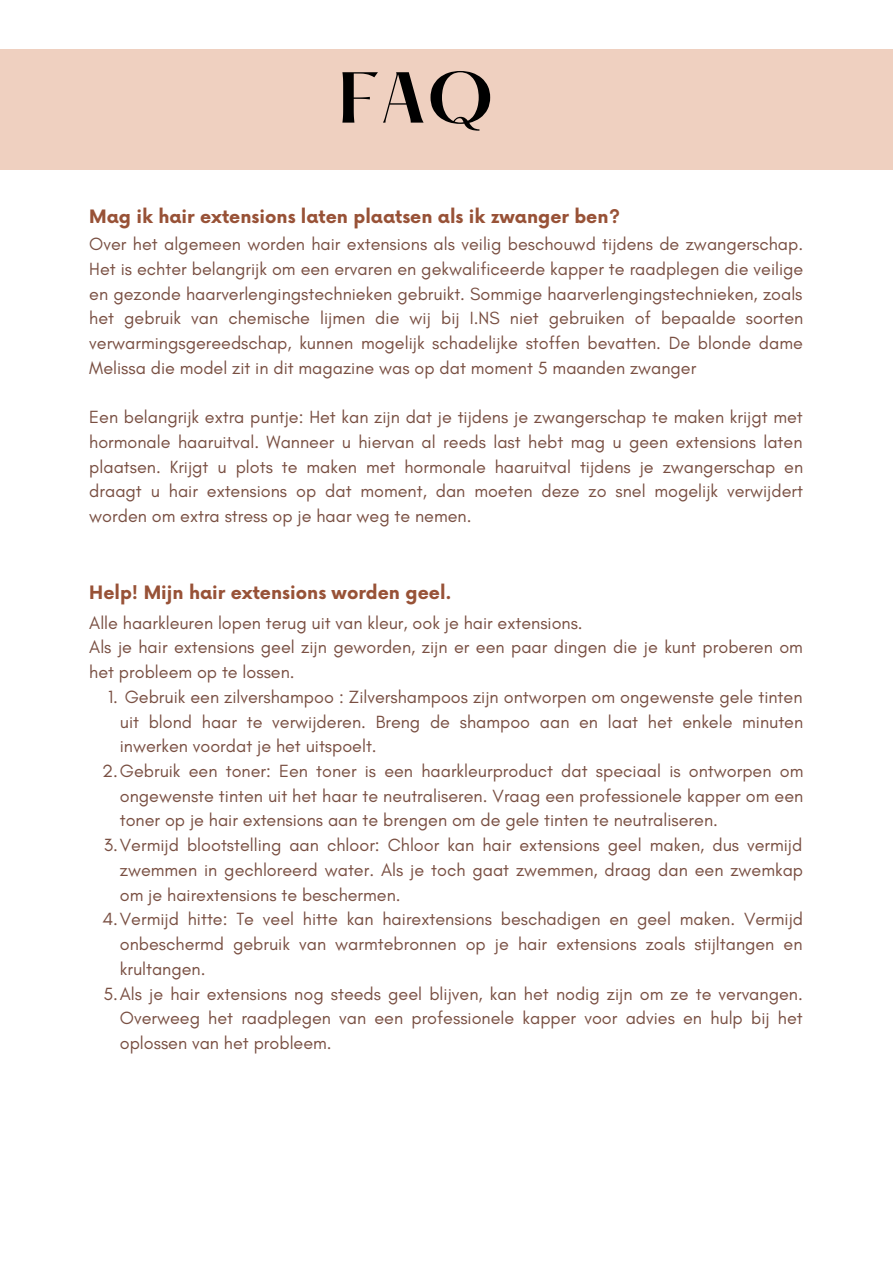
<style>
.page{position:relative;width:893px;height:1264px;background:#fff}
.page>*{position:absolute;margin:0;border:0;box-sizing:border-box;transform-origin:0 0}
.t1{font:600 63px "Hatton";color:#000}
.t2{font:18px/24.8px "Glacial Indifference";color:#794f42;text-align:justify}
.t3{font:700 18px "Now";color:#985237}
</style>
<div class="page">
<div style="left:0;top:49px;width:892px;height:121px;background:#efd0c0"></div>
<h1 class="t1" style="left:338px;top:68px;width:157px">FAQ</h1>
<p class="t3" style="left:89px;top:207px;width:532px">Mag ik hair extensions laten plaatsen als ik zwanger ben?</p>
<p class="t2" style="left:89px;top:231px;width:715px">Over het algemeen worden hair extensions als veilig beschouwd tijdens de zwangerschap.<br>Het is echter belangrijk om een ervaren en gekwalificeerde kapper te raadplegen die veilige en gezonde haarverlengingstechnieken gebruikt. Sommige haarverlengingstechnieken, zoals het gebruik van chemische lijmen die wij bij I.NS niet gebruiken of bepaalde soorten verwarmingsgereedschap, kunnen mogelijk schadelijke stoffen bevatten. De blonde dame Melissa die model zit in dit magazine was op dat moment 5 maanden zwanger</p>
<p class="t2" style="left:89px;top:404px;width:715px">Een belangrijk extra puntje: Het kan zijn dat je tijdens je zwangerschap te maken krijgt met hormonale haaruitval. Wanneer u hiervan al reeds last hebt mag u geen extensions laten plaatsen. Krijgt u plots te maken met hormonale haaruitval tijdens je zwangerschap en draagt u hair extensions op dat moment, dan moeten deze zo snel mogelijk verwijdert worden om extra stress op je haar weg te nemen.</p>
<p class="t3" style="left:89px;top:582px;width:364px">Help! Mijn hair extensions worden geel.</p>
<p class="t2" style="left:89px;top:610px;width:715px;text-align:left">Alle haarkleuren lopen terug uit van kleur, ook je hair extensions.<br>Als je hair extensions geel zijn geworden, zijn er een paar dingen die je kunt proberen om het probleem op te lossen.</p>
<p class="t2" style="left:108px;top:684px;width:695px">1. Gebruik een zilvershampoo : Zilvershampoos zijn ontworpen om ongewenste gele tinten</p>
<p class="t2" style="left:120px;top:708px;width:684px">uit blond haar te verwijderen. Breng de shampoo aan en laat het enkele minuten</p>
<p class="t2" style="left:120px;top:733px;width:258px">inwerken voordat je het uitspoelt.</p>
<p class="t2" style="left:102px;top:758px;width:702px">2.Gebruik een toner: Een toner is een haarkleurproduct dat speciaal is ontworpen om</p>
<p class="t2" style="left:120px;top:783px;width:685px">ongewenste tinten uit het haar te neutraliseren. Vraag een professionele kapper om een</p>
<p class="t2" style="left:120px;top:807px;width:599px">toner op je hair extensions aan te brengen om de gele tinten te neutraliseren.</p>
<p class="t2" style="left:104px;top:832px;width:700px">3.Vermijd blootstelling aan chloor: Chloor kan hair extensions geel maken, dus vermijd</p>
<p class="t2" style="left:120px;top:857px;width:684px">zwemmen in gechloreerd water. Als je toch gaat zwemmen, draag dan een zwemkap</p>
<p class="t2" style="left:120px;top:882px;width:282px">om je hairextensions te beschermen.</p>
<p class="t2" style="left:102px;top:906px;width:702px">4.Vermijd hitte: Te veel hitte kan hairextensions beschadigen en geel maken. Vermijd</p>
<p class="t2" style="left:120px;top:931px;width:684px">onbeschermd gebruik van warmtebronnen op je hair extensions zoals stijltangen en</p>
<p class="t2" style="left:120px;top:956px;width:87px">krultangen.</p>
<p class="t2" style="left:103px;top:981px;width:701px">5.Als je hair extensions nog steeds geel blijven, kan het nodig zijn om ze te vervangen.</p>
<p class="t2" style="left:120px;top:1005px;width:684px">Overweeg het raadplegen van een professionele kapper voor advies en hulp bij het</p>
<p class="t2" style="left:120px;top:1030px;width:213px">oplossen van het probleem.</p>
</div>
